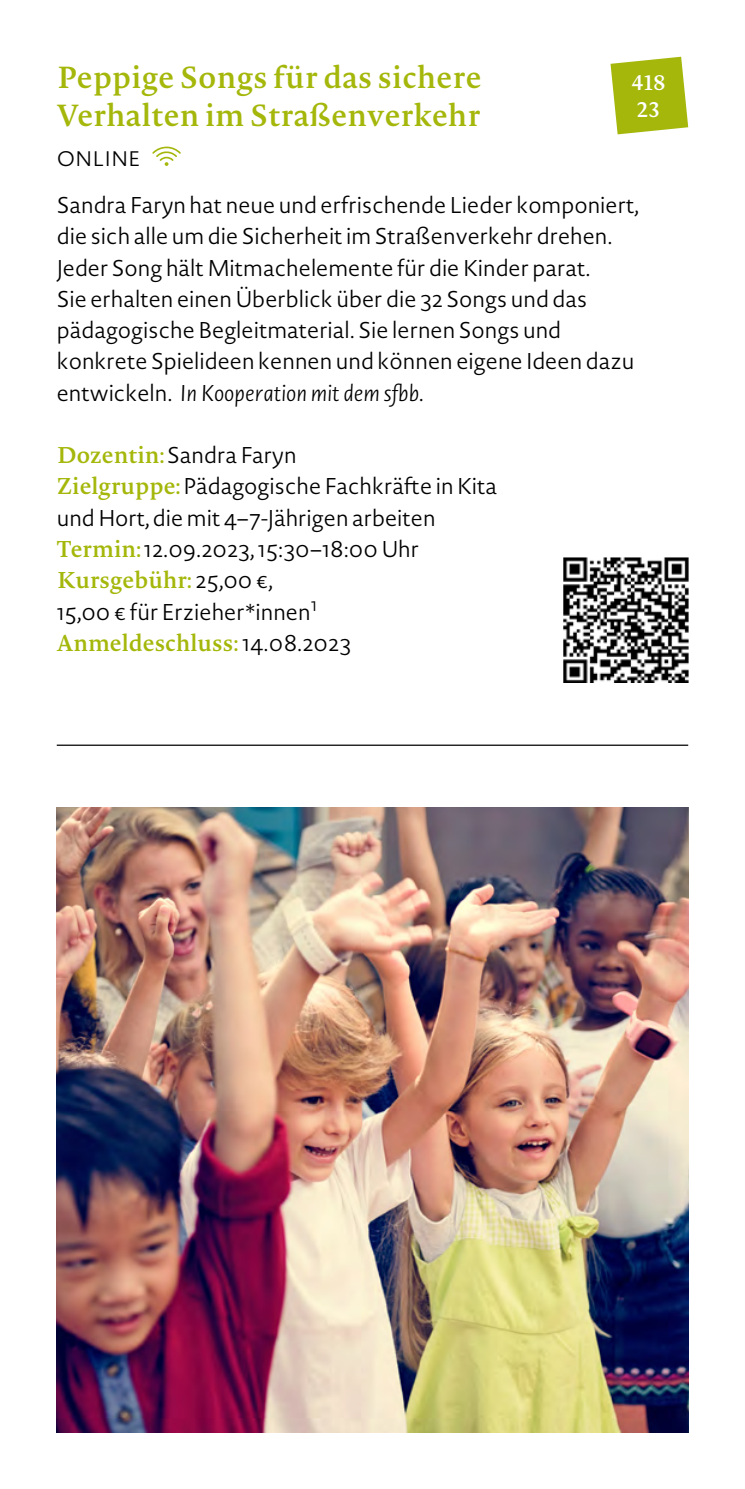
<style>
.page{position:relative;width:745px;height:1489px;background:#fff}
.page>*{position:absolute;margin:0;border:0;box-sizing:border-box;transform-origin:0 0}
.kurs_überschrift{font:600 30px/37.5px "Novel Pro";letter-spacing:.01em;color:#a4b70a}
.fließtext_sans{font:300 22.5px/31.2px "Novel Sans Pro";color:#000}
.kurs_unterüberschrift{font:300 20.75px "Novel Sans Pro";letter-spacing:.02em;color:#000}
.t1{font:600 20.75px "Novel Pro";color:#fff}
.s1{font-style:italic}
.s2{font-family:"Novel Pro";font-weight:600;color:#a4b70a}
</style>
<div class="page">
<hr style="left:57px;top:744px;width:630px;height:1px;background:#000">
<svg style="left:152px;top:146px;width:29px;height:20px"></svg>
<svg style="left:610px;top:57px;width:77px;height:77px;background:#b1c12f"></svg>
<img style="left:563px;top:557px;width:124px;height:125px">
<img style="left:57px;top:807px;width:630px;height:624px">
<p class="kurs_überschrift" style="left:57px;top:57px;width:426px">Peppige Songs für das sichere<br>Verhalten im Straßenverkehr</p>
<p class="kurs_unterüberschrift" style="left:57px;top:144px;width:86px">ONLINE</p>
<p class="fließtext_sans" style="left:57px;top:189px;width:583px">Sandra Faryn hat neue und erfrischende Lieder komponiert,</p>
<p class="fließtext_sans" style="left:57px;top:220px;width:557px">die sich alle um die Sicherheit im Straßenverkehr drehen.</p>
<p class="fließtext_sans" style="left:57px;top:252px;width:535px">Jeder Song hält Mitmachelemente für die Kinder parat.</p>
<p class="fließtext_sans" style="left:57px;top:283px;width:531px">Sie erhalten einen Überblick über die 32 Songs und das</p>
<p class="fließtext_sans" style="left:57px;top:314px;width:505px">pädagogische Begleitmaterial. Sie lernen Songs und</p>
<p class="fließtext_sans" style="left:57px;top:345px;width:579px">konkrete Spielideen kennen und können eigene Ideen dazu entwickeln. <span class="s1">In Kooperation mit dem sfbb.</span></p>
<p class="fließtext_sans" style="left:57px;top:439px;width:241px"><span class="s2">Dozentin:</span> Sandra Faryn</p>
<p class="fließtext_sans" style="left:57px;top:470px;width:441px"><span class="s2">Zielgruppe:</span>Pädagogische Fachkräfte in Kita</p>
<p class="fließtext_sans" style="left:57px;top:502px;width:380px">und Hort, die mit 4–7-Jährigen arbeiten</p>
<p class="fließtext_sans" style="left:57px;top:533px;width:363px"><span class="s2">Termin:</span> 12.09.2023, 15:30–18:00 Uhr<br><span class="s2">Kursgebühr:</span> 25,00 €,</p>
<p class="fließtext_sans" style="left:57px;top:595px;width:295px">15,00 € für Erzieher*innen¹<br><span class="s2">Anmeldeschluss:</span> 14.08.2023</p>
<p class="t1" style="left:631px;top:67px;width:35px">418</p>
<p class="t1" style="left:636px;top:93px;width:25px">23</p>
</div>
